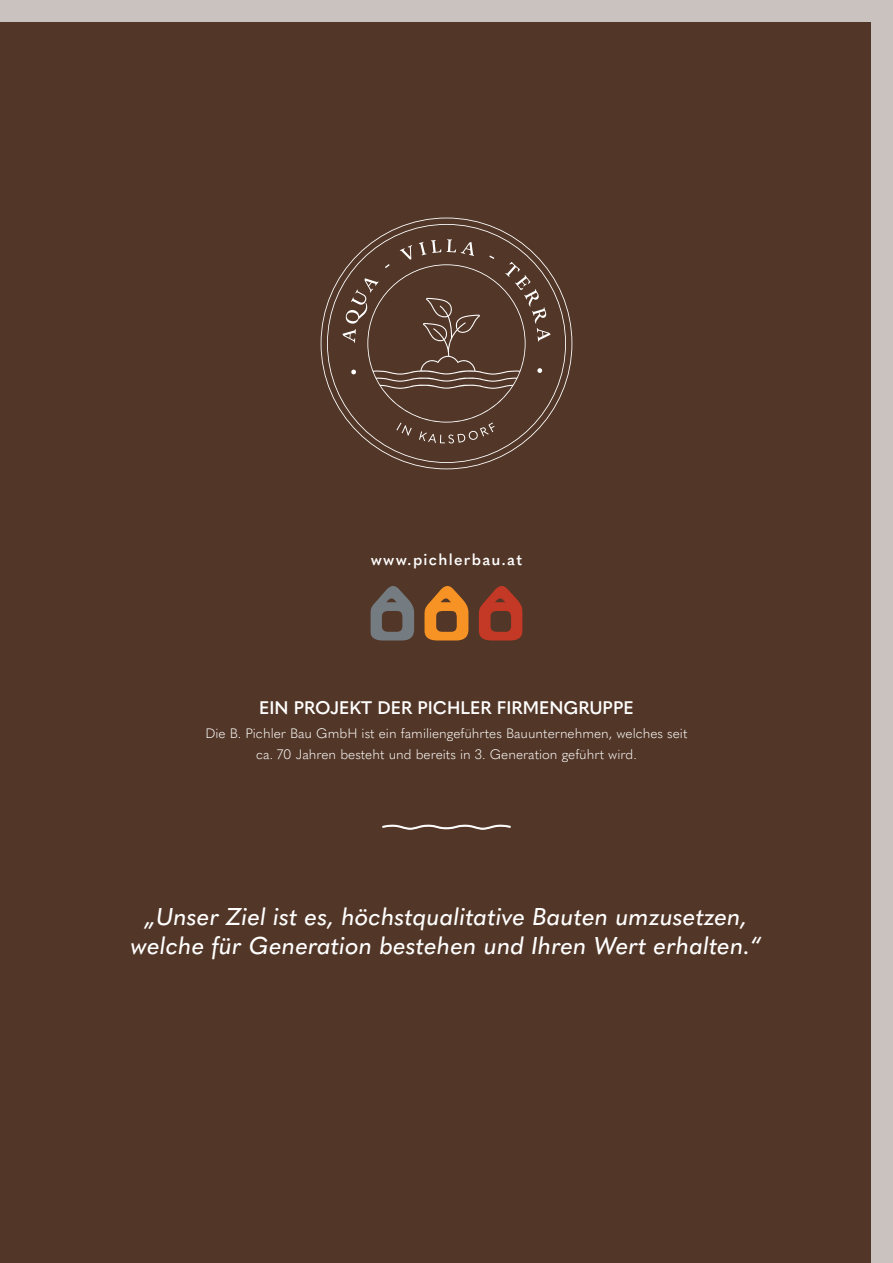
<style>
.page{position:relative;width:893px;height:1263px;background:#fff}
.page>*{position:absolute;margin:0;border:0;box-sizing:border-box;transform-origin:0 0}
.t1{font:italic 500 24px/28.8px "Quasimoda";color:#fff;text-align:center}
.t2{font:600 18px "Quasimoda";color:#fff}
.t3{font:600 15.75px "Quasimoda";letter-spacing:.08em;color:#fff}
.t4{font:300 13.5px/21px "Quasimoda";color:#fff;text-align:center}
</style>
<div class="page">
<div style="left:0;top:21px;width:872px;height:1242px;background:#523627"></div>
<div style="left:0;top:0;width:893px;height:21px;background:#cac2bf"></div>
<div style="left:872px;top:0;width:21px;height:1263px;background:#cac2bf"></div>
<svg style="left:321px;top:218px;width:251px;height:251px"></svg>
<svg style="left:327px;top:224px;width:239px;height:239px"></svg>
<svg style="left:343px;top:239px;width:207px;height:204px"></svg>
<svg style="left:382px;top:825px;width:129px;height:5px"></svg>
<svg style="left:370px;top:586px;width:44px;height:54px"></svg>
<svg style="left:424px;top:586px;width:44px;height:54px"></svg>
<svg style="left:479px;top:586px;width:43px;height:54px"></svg>
<p class="t3" style="left:371px;top:547px;width:153px">www.pichlerbau.at</p>
<h2 class="t2" style="left:259px;top:694px;width:376px">EIN PROJEKT DER PICHLER FIRMENGRUPPE</h2>
<p class="t4" style="left:205px;top:722px;width:484px">Die B. Pichler Bau GmbH ist ein familiengeführtes Bauunternehmen, welches seit ca. 70 Jahren besteht und bereits in 3. Generation geführt wird.</p>
<h1 class="t1" style="left:131px;top:900px;width:633px">„Unser Ziel ist es, höchstqualitative Bauten umzusetzen, welche für Generation bestehen und Ihren Wert erhalten.“</h1>
</div>
